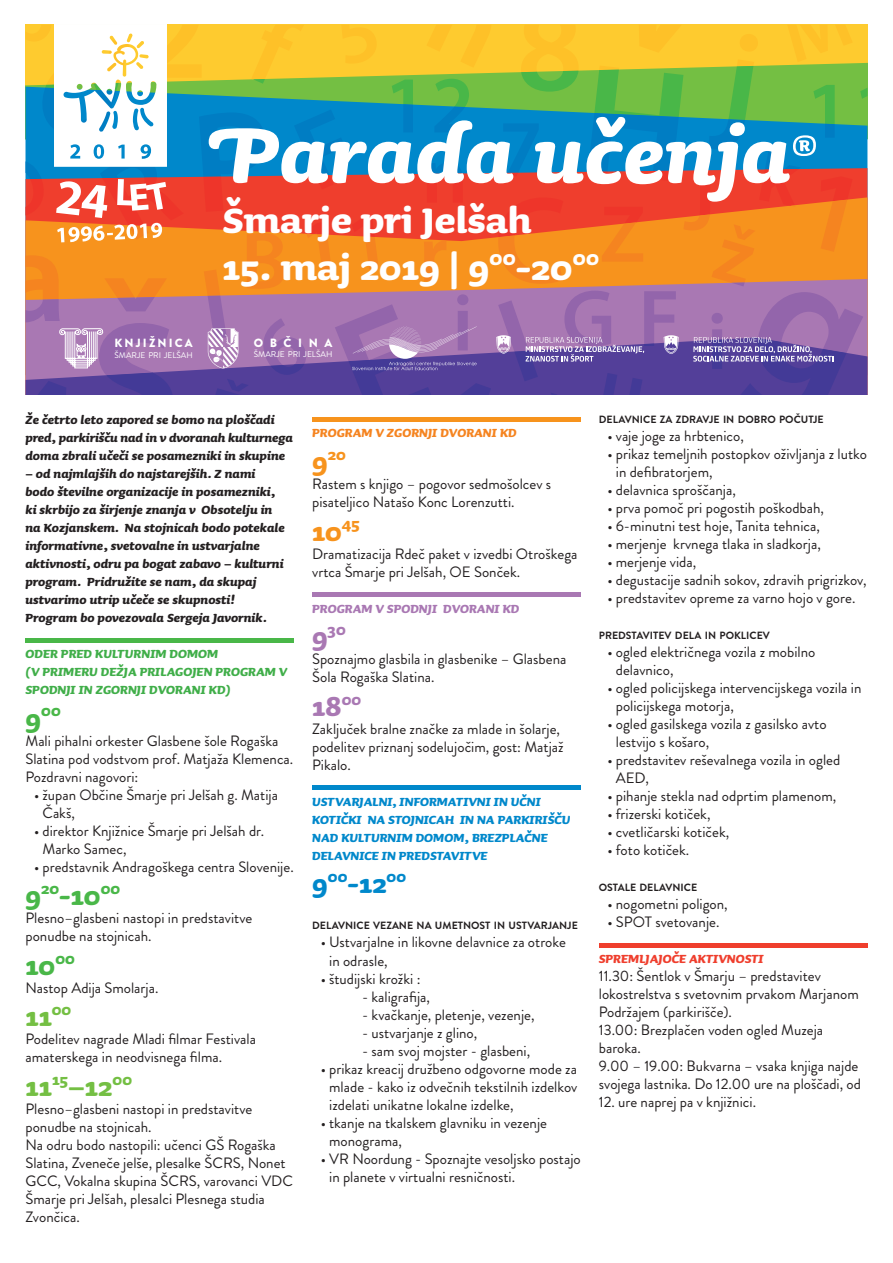
<style>
.page{position:relative;width:893px;height:1263px;background:#fff}
.page>*{position:absolute;margin:0;border:0;box-sizing:border-box;transform-origin:0 0}
.t1{font:99px "Sauna Pro Bold Italic Swash";color:#fff}
.t2{font:700 45px "Sauna Pro";color:#fff}
.t3{font:700 33.6px "Sauna Pro";color:#74bf43}
.t4{font:700 33.6px "Sauna Pro";color:#49b748}
.t5{font:700 33.6px "Sauna Pro";color:#0088cb}
.t6{font:700 33.6px "Sauna Pro";color:#f7931d}
.t7{font:700 33.6px "Sauna Pro";color:#a978b3}
.t8{font:700 19.65px "Sauna Pro";color:#49b748}
.t9{font:700 19.65px "Sauna Pro";color:#f7931d}
.t10{font:700 19.65px "Sauna Pro";color:#a978b3}
.t11{font:15px/18px "Brandon Grotesque";color:#231f20}
.t12{font:italic 700 15px/18px "Sauna Pro";color:#231f20}
.lokacija2{font:italic 700 15px/18px "Sauna Pro";color:#0088cb}
.lokacija2-2{font:italic 700 15px/18px "Sauna Pro";color:#40ae49}
.lokacija2-3{font:italic 700 15px "Sauna Pro";color:#f58420}
.lokacija2-4{font:italic 700 15px "Sauna Pro";color:#a978b3}
.lokacija2-5{font:italic 700 15px "Sauna Pro";color:#ef3e2d}
.t13{font:900 12px "Brandon Grotesque";letter-spacing:.55em;color:#fff}
.t14{font:900 11.85px "Brandon Grotesque";letter-spacing:.175em;color:#fff}
.delavnice{font:700 10.5px "Brandon Grotesque";color:#231f20}
.t15{font:8.4px "Brandon Grotesque";color:#fff}
.t16{font:8.25px "Brandon Grotesque";color:#fff}
.s1{font-size:53.85px}
.s2{font-size:33.6px}
</style>
<div class="page">
<hr style="left:599px;top:943px;width:268px;height:4px;background:#ef3e2d">
<div style="left:312px;top:785px;width:269px;height:5px;background:#0088cb"></div>
<div style="left:312px;top:592px;width:269px;height:5px;background:#a978b3"></div>
<div style="left:26px;top:638px;width:268px;height:5px;background:#49b748"></div>
<svg style="left:26px;top:24px;width:841px;height:398px;background:#ab8f7c"></svg>
<p class="t1" style="left:207px;top:96px;width:612px">Parada učenja<span class="s1">®</span></p>
<p class="t2" style="left:222px;top:194px;width:311px">Šmarje pri Jelšah</p>
<p class="t2" style="left:222px;top:240px;width:378px">15. maj 2019 | 9<sup>00</sup>-20<sup>00</sup></p>
<p class="t14" style="left:114px;top:335px;width:80px">KNJIŽNICA</p>
<p class="t16" style="left:114px;top:349px;width:80px">ŠMARJE PRI JELŠAH</p>
<p class="t13" style="left:254px;top:334px;width:80px">OBČINA</p>
<p class="t15" style="left:254px;top:349px;width:80px">ŠMARJE PRI JELŠAH</p>
<p class="t12" style="left:26px;top:410px;width:269px">Že četrto leto zapored se bomo na ploščadi pred, parkirišču nad in v dvoranah kulturnega doma zbrali učeči se posamezniki in skupine</p>
<p class="t12" style="left:26px;top:464px;width:261px">– od najmlajših do najstarejših. Z nami bodo številne organizacije in posamezniki, ki skrbijo za širjenje znanja v Obsotelju in na Kozjanskem. Na stojnicah bodo potekale informativne, svetovalne in ustvarjalne aktivnosti, odru pa bogat zabavo – kulturni program. Pridružite se nam, da skupaj ustvarimo utrip učeče se skupnosti!</p>
<p class="t12" style="left:26px;top:608px;width:243px">Program bo povezovala Sergeja Javornik.</p>
<p class="lokacija2-2" style="left:26px;top:644px;width:194px">ODER PRED KULTURNIM DOMOM</p>
<p class="lokacija2-2" style="left:26px;top:662px;width:263px">(V PRIMERU DEŽJA PRILAGOJEN PROGRAM V<br>SPODNJI IN ZGORNJI DVORANI KD)</p>
<p class="t8" style="left:26px;top:699px;width:37px"><span class="s2">9</span>00</p>
<p class="t11" style="left:26px;top:732px;width:269px">Mali pihalni orkester Glasbene šole Rogaška<br>Slatina pod vodstvom prof. Matjaža Klemenca.</p>
<p class="t11" style="left:26px;top:768px;width:114px">Pozdravni nagovori:</p>
<p class="t11" style="left:43px;top:786px;width:237px;text-indent:-9px">• župan Občine Šmarje pri Jelšah g. Matija<br>Čakš,</p>
<p class="t11" style="left:43px;top:822px;width:223px;text-indent:-9px">• direktor Knjižnice Šmarje pri Jelšah dr.<br>Marko Samec,</p>
<p class="t11" style="left:34px;top:858px;width:261px">• predstavnik Andragoškega centra Slovenije.</p>
<p class="t4" style="left:26px;top:876px;width:96px">9<sup>20</sup>-10<sup>00</sup></p>
<p class="t11" style="left:26px;top:909px;width:228px">Plesno–glasbeni nastopi in predstavitve ponudbe na stojnicah.</p>
<p class="t4" style="left:26px;top:945px;width:51px">10<sup>00</sup></p>
<p class="t11" style="left:26px;top:979px;width:134px">Nastop Adija Smolarja.</p>
<p class="t3" style="left:26px;top:997px;width:47px">11<sup>00</sup></p>
<p class="t11" style="left:26px;top:1030px;width:232px">Podelitev nagrade Mladi filmar Festivala amaterskega in neodvisnega filma.</p>
<p class="t3" style="left:26px;top:1067px;width:108px">11<sup>15</sup>–12<sup>00</sup></p>
<p class="t11" style="left:26px;top:1100px;width:228px">Plesno–glasbeni nastopi in predstavitve ponudbe na stojnicah.</p>
<p class="t11" style="left:26px;top:1136px;width:269px">Na odru bodo nastopili: učenci GŠ Rogaška Slatina, Zveneče jelše, plesalke ŠCRS, Nonet GCC, Vokalna skupina ŠCRS, varovanci VDC Šmarje pri Jelšah, plesalci Plesnega studia Zvončica.</p>
<p class="lokacija2-3" style="left:312px;top:424px;width:206px">PROGRAM V ZGORNJI DVORANI KD</p>
<p class="t9" style="left:312px;top:443px;width:35px"><span class="s2">9</span>20</p>
<p class="t11" style="left:312px;top:475px;width:241px">Rastem s knjigo – pogovor sedmošolcev s pisateljico Natašo Konc Lorenzutti.</p>
<p class="t6" style="left:312px;top:511px;width:49px">10<sup>45</sup></p>
<p class="t11" style="left:312px;top:545px;width:267px">Dramatizacija Rdeč paket v izvedbi Otroškega vrtca Šmarje pri Jelšah, OE Sonček.</p>
<p class="lokacija2-4" style="left:312px;top:599px;width:209px">PROGRAM V SPODNJI DVORANI KD</p>
<p class="t10" style="left:312px;top:618px;width:35px"><span class="s2">9</span>30</p>
<p class="t11" style="left:312px;top:650px;width:256px">Spoznajmo glasbila in glasbenike – Glasbena<br>Šola Rogaška Slatina.</p>
<p class="t7" style="left:312px;top:686px;width:51px">18<sup>00</sup></p>
<p class="t11" style="left:312px;top:720px;width:253px">Zaključek bralne značke za mlade in šolarje, podelitev priznanj sodelujočim, gost: Matjaž<br>Pikalo.</p>
<p class="lokacija2" style="left:312px;top:792px;width:260px">USTVARJALNI, INFORMATIVNI IN UČNI KOTIČKI NA STOJNICAH IN NA PARKIRIŠČU NAD KULTURNIM DOMOM, BREZPLAČNE DELAVNICE IN PREDSTAVITVE</p>
<p class="t5" style="left:312px;top:864px;width:95px">9<sup>00</sup>-12<sup>00</sup></p>
<p class="delavnice" style="left:312px;top:918px;width:267px">DELAVNICE VEZANE NA UMETNOST IN USTVARJANJE</p>
<p class="t11" style="left:329px;top:933px;width:238px;text-indent:-9px">• Ustvarjalne in likovne delavnice za otroke in odrasle,</p>
<p class="t11" style="left:321px;top:969px;width:101px">• študijski krožki :</p>
<p class="t11" style="left:362px;top:987px;width:69px">- kaligrafija,</p>
<p class="t11" style="left:362px;top:1005px;width:174px">- kvačkanje, pletenje, vezenje,</p>
<p class="t11" style="left:362px;top:1023px;width:117px">- ustvarjanje z glino,</p>
<p class="t11" style="left:362px;top:1041px;width:170px">- sam svoj mojster - glasbeni,</p>
<p class="t11" style="left:329px;top:1059px;width:250px;text-align:justify;text-indent:-9px">• prikaz kreacij družbeno odgovorne mode za mlade - kako iz odvečnih tekstilnih izdelkov izdelati unikatne lokalne izdelke,</p>
<p class="t11" style="left:329px;top:1113px;width:219px;text-indent:-9px">• tkanje na tkalskem glavniku in vezenje monograma,</p>
<p class="t11" style="left:329px;top:1149px;width:253px;text-indent:-9px">• VR Noordung - Spoznajte vesoljsko postajo in planete v virtualni resničnosti.</p>
<p class="delavnice" style="left:599px;top:412px;width:226px">DELAVNICE ZA ZDRAVJE IN DOBRO POČUTJE</p>
<p class="t11" style="left:607px;top:427px;width:138px">• vaje joge za hrbtenico,</p>
<p class="t11" style="left:616px;top:445px;width:253px;text-indent:-9px">• prikaz temeljnih postopkov oživljanja z lutko in defibratorjem,</p>
<p class="t11" style="left:607px;top:481px;width:130px">• delavnica sproščanja,</p>
<p class="t11" style="left:607px;top:499px;width:218px">• prva pomoč pri pogostih poškodbah,</p>
<p class="t11" style="left:607px;top:517px;width:214px">• 6-minutni test hoje, Tanita tehnica,</p>
<p class="t11" style="left:607px;top:535px;width:215px">• merjenje krvnega tlaka in sladkorja,</p>
<p class="t11" style="left:607px;top:553px;width:91px">• merjenje vida,</p>
<p class="t11" style="left:607px;top:571px;width:261px">• degustacije sadnih sokov, zdravih prigrizkov,</p>
<p class="t11" style="left:607px;top:589px;width:250px">• predstavitev opreme za varno hojo v gore.</p>
<p class="delavnice" style="left:599px;top:628px;width:173px">PREDSTAVITEV DELA IN POKLICEV</p>
<p class="t11" style="left:616px;top:643px;width:201px;text-indent:-9px">• ogled električnega vozila z mobilno delavnico,</p>
<p class="t11" style="left:616px;top:679px;width:247px;text-indent:-9px">• ogled policijskega intervencijskega vozila in policijskega motorja,</p>
<p class="t11" style="left:616px;top:715px;width:212px;text-indent:-9px">• ogled gasilskega vozila z gasilsko avto lestvijo s košaro,</p>
<p class="t11" style="left:616px;top:751px;width:226px;text-indent:-9px">• predstavitev reševalnega vozila in ogled<br>AED,</p>
<p class="t11" style="left:607px;top:787px;width:230px">• pihanje stekla nad odprtim plamenom,</p>
<p class="t11" style="left:607px;top:805px;width:105px">• frizerski kotiček,</p>
<p class="t11" style="left:607px;top:823px;width:123px">• cvetličarski kotiček,</p>
<p class="t11" style="left:607px;top:841px;width:83px">• foto kotiček.</p>
<p class="delavnice" style="left:599px;top:880px;width:100px">OSTALE DELAVNICE</p>
<p class="t11" style="left:607px;top:895px;width:122px">• nogometni poligon,</p>
<p class="t11" style="left:607px;top:913px;width:114px">• SPOT svetovanje.</p>
<p class="lokacija2-5" style="left:599px;top:950px;width:166px">SPREMLJAJOČE AKTIVNOSTI</p>
<p class="t11" style="left:599px;top:967px;width:262px">11.30: Šentlok v Šmarju – predstavitev lokostrelstva s svetovnim prvakom Marjanom<br>Podržajem (parkirišče).</p>
<p class="t11" style="left:599px;top:1021px;width:226px">13.00: Brezplačen voden ogled Muzeja baroka.</p>
<p class="t11" style="left:599px;top:1057px;width:264px">9.00 – 19.00: Bukvarna – vsaka knjiga najde svojega lastnika. Do 12.00 ure na ploščadi, od</p>
<p class="t11" style="left:599px;top:1093px;width:159px">12. ure naprej pa v knjižnici.</p>
</div>
